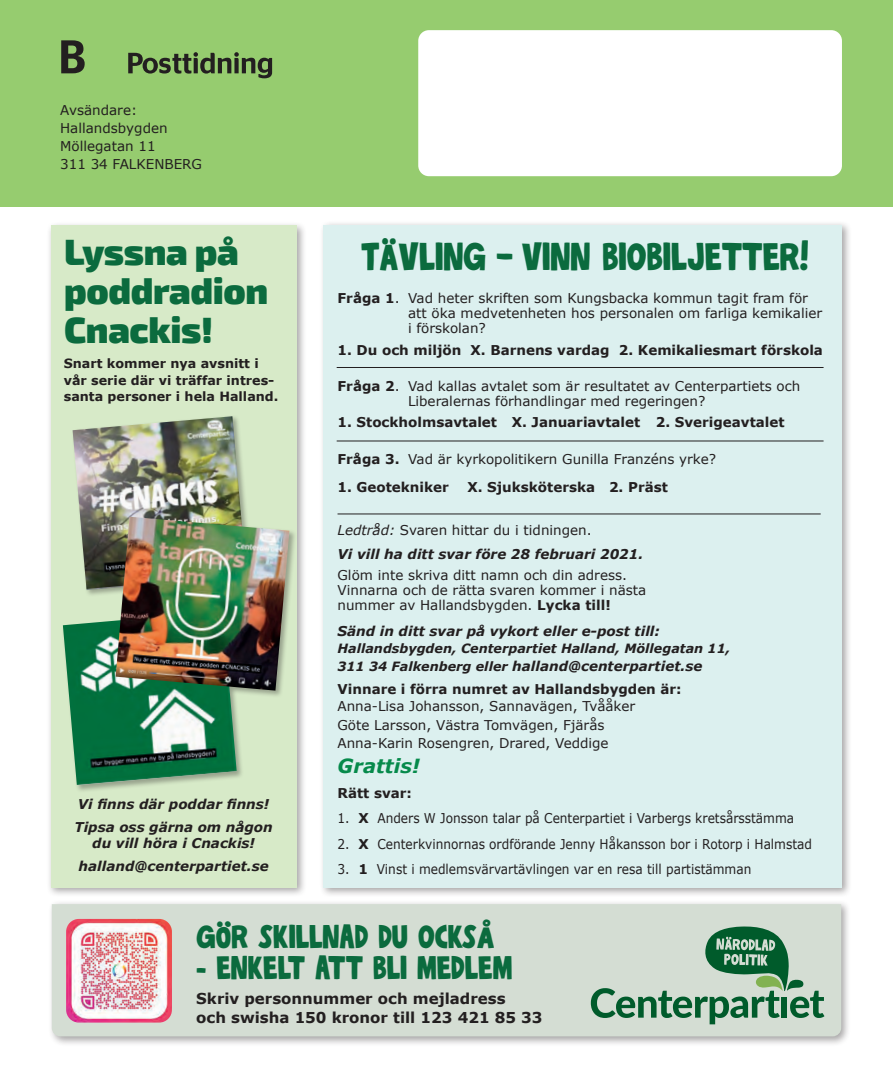
<style>
.page{position:relative;width:893px;height:1085px;background:#fff}
.page>*{position:absolute;margin:0;border:0;box-sizing:border-box;transform-origin:0 0}
.t1{font:39.3px "Center Font";color:#0b6b3e}
.t2{font:900 36.6px/39px "Exo 2";letter-spacing:-.01em;color:#0b6b3e}
.t3{font:33.3px "Center Font";color:#0b6b3e}
.t4{font:italic 700 19.5px "Verdana";color:#068a4b}
.t5{font:700 15px/19.5px "Verdana";color:#231f20}
.t6{font:13.5px/15px "Verdana";color:#231f20}
.t7{font:700 13.5px/23.7px "Verdana";color:#231f20}
.t8{font:italic 700 13.5px/23px "Verdana";color:#231f20}
.t9{font:13.5px "Verdana";color:#231f20;scale:.9 1}
.t10{font:700 12.75px/16.5px "Verdana";color:#231f20}
.t11{font:italic 700 12.75px "Verdana";color:#231f20}
.s1{font-weight:700}
.s2{font-weight:400}
.s3{font-weight:400;font-style:normal}
.s4{font-style:italic;font-size:12.75px}
.s5{font-style:italic}
</style>
<div class="page">
<div style="left:0;top:0;width:893px;height:206px;background:#96cc6f"></div>
<div style="left:418px;top:30px;width:424px;height:146px;background:#fff;border-radius:11px"></div>
<div style="left:319px;top:220px;width:533px;height:677px;background:#231f20;opacity:.4"></div>
<div style="left:323px;top:225px;width:519px;height:662px;background:#dcf0ef"></div>
<hr style="left:338px;top:513px;width:483px;height:1px;background:#231f20">
<hr style="left:337px;top:367px;width:486px;height:1px;background:#231f20">
<hr style="left:337px;top:440px;width:486px;height:1px;background:#231f20">
<div style="left:48px;top:899px;width:803px;height:147px;background:#231f20;opacity:.4"></div>
<div style="left:52px;top:904px;width:789px;height:132px;background:#d4ddd3"></div>
<svg style="left:591px;top:926px;width:233px;height:98px;background:#9ebba7"></svg>
<img style="left:66px;top:918px;width:106px;height:104px">
<div style="left:47px;top:221px;width:260px;height:676px;background:#231f20;opacity:.4"></div>
<div style="left:51px;top:225px;width:246px;height:662px;background:#d7eac8"></div>
<img style="left:73px;top:416px;width:173px;height:174px">
<img style="left:63px;top:620px;width:174px;height:165px">
<img style="left:116px;top:516px;width:173px;height:174px">
<svg style="left:61px;top:40px;width:24px;height:33px"></svg>
<svg style="left:128px;top:52px;width:144px;height:26px"></svg>
<p class="t6" style="left:60px;top:100px;width:143px;line-height:18px">Avsändare:<br>Hallandsbygden<br>Möllegatan 11<br>311 34 FALKENBERG</p>
<h2 class="t2" style="left:64px;top:233px;width:206px">Lyssna på poddradion<br>Cnackis!</h2>
<p class="t10" style="left:64px;top:355px;width:216px">Snart kommer nya avsnitt i vår serie där vi träffar intres&shy;santa personer i hela Halland.</p>
<p class="t8" style="left:74px;top:792px;width:200px">Vi finns där poddar finns!<br>Tipsa oss gärna om någon</p>
<p class="t8" style="left:79px;top:831px;width:192px;text-align:center">du vill höra i Cnackis! halland@centerpartiet.se</p>
<h1 class="t1" style="left:361px;top:234px;width:449px">TÄVLING – VINN BIOBILJETTER!</h1>
<p class="t6" style="left:408px;top:291px;width:416px;text-indent:-70px"><span class="s1">Fråga 1</span>. Vad heter skriften som Kungsbacka kommun tagit fram för att öka medvetenheten hos personalen om farliga kemikalier i förskolan?</p>
<p class="t7" style="left:337px;top:337px;width:487px">1. Du och miljön X. Barnens vardag 2. Kemikaliesmart förskola</p>
<p class="t6" style="left:408px;top:378px;width:394px;text-indent:-70px"><span class="s1">Fråga 2</span>. Vad kallas avtalet som är resultatet av Centerpartiets och<br>Liberalernas förhandlingar med regeringen?</p>
<p class="t7" style="left:337px;top:410px;width:449px">1. Stockholmsavtalet X. Januariavtalet 2. Sverigeavtalet</p>
<p class="t6" style="left:337px;top:451px;width:380px"><span class="s1">Fråga 3.</span> Vad är kyrkopolitikern Gunilla Franzéns yrke?</p>
<p class="t7" style="left:337px;top:474px;width:113px">1. Geotekniker</p>
<p class="t7" style="left:467px;top:474px;width:202px">X. Sjuksköterska 2. Präst</p>
<p class="t8" style="left:338px;top:518px;width:307px;line-height:23.5px"><span class="s2">Ledtråd:</span> <span class="s3">Svaren hittar du i tidningen.<br></span>Vi vill ha ditt svar före 28 februari 2021.</p>
<p class="t6" style="left:338px;top:567px;width:310px">Glöm inte skriva ditt namn och din adress.<br>Vinnarna och de rätta svaren kommer i nästa nummer av Hallandsbygden. <span class="s1">Lycka till!</span></p>
<p class="t8" style="left:338px;top:619px;width:324px">Sänd in ditt svar på vykort eller e-post till:</p>
<p class="t11" style="left:338px;top:639px;width:394px">Hallandsbygden, Centerpartiet Halland, Möllegatan 11,</p>
<p class="t7" style="left:337px;top:653px;width:366px"><span class="s4">311 34 Falkenberg eller</span> <span class="s5">halland@centerpartiet.se<br></span>Vinnare i förra numret av Hallandsbygden är:</p>
<p class="t6" style="left:337px;top:696px;width:299px;line-height:18.6px">Anna-Lisa Johansson, Sannavägen, Tvååker<br>Göte Larsson, Västra Tomvägen, Fjärås<br>Anna-Karin Rosengren, Drared, Veddige</p>
<h3 class="t4" style="left:338px;top:751px;width:84px">Grattis!</h3>
<p class="t7" style="left:338px;top:781px;width:76px">Rätt svar:</p>
<p class="t9" style="left:338px;top:809px;width:509px">1. <span class="s1">X</span> Anders W Jonsson talar på Centerpartiet i Varbergs kretsårsstämma</p>
<p class="t9" style="left:337px;top:834px;width:529px">2. <span class="s1">X</span> Centerkvinnornas ordförande Jenny Håkansson bor i Rotorp i Halmstad</p>
<p class="t9" style="left:337px;top:859px;width:461px">3. <span class="s1">1</span> Vinst i medlemsvärvartävlingen var en resa till partistämman</p>
<h3 class="t3" style="left:196px;top:917px;width:300px">GÖR SKILLNAD DU OCKSÅ</h3>
<h3 class="t3" style="left:196px;top:948px;width:317px">- ENKELT ATT BLI MEDLEM</h3>
<p class="t5" style="left:196px;top:987px;width:348px">Skriv personnummer och mejladress<br>och swisha 150 kronor till 123 421 85 33</p>
</div>
